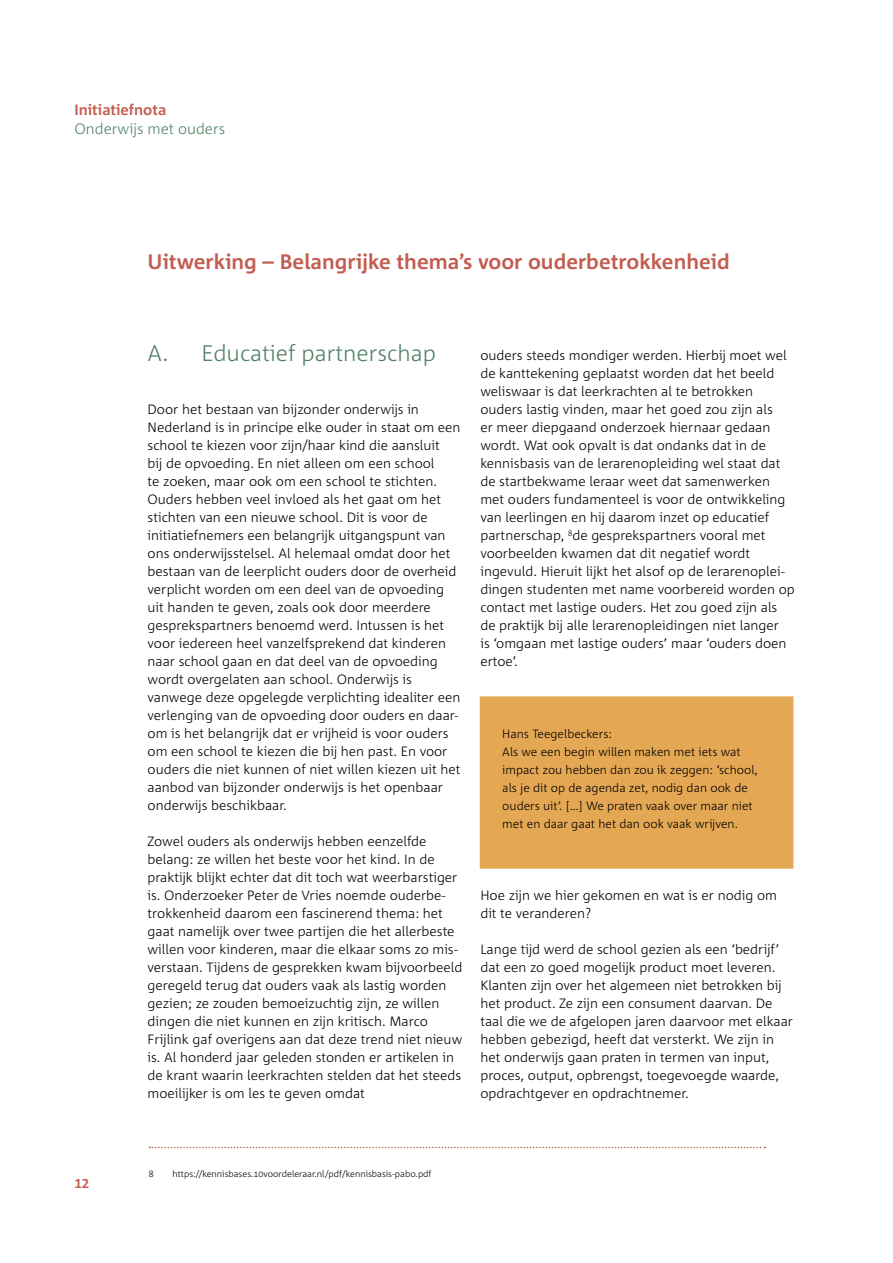
<style>
.page{position:relative;width:893px;height:1263px;background:#fff}
.page>*{position:absolute;margin:0;border:0;box-sizing:border-box;transform-origin:0 0}
.t1{font:300 22.5px "Corpid C1 s";color:#528166}
.t2{font:700 21px "Corpid C1 s";color:#c35d51}
.t3{font:300 15px "Corpid C1 s";color:#528166}
.t4{font:700 15px "Corpid C1 s";color:#c35d51}
.t5{font:300 13.5px/18px "Corpid C1 s";color:#000}
.t6{font:700 13.5px "Corpid C1 s";color:#c35d51}
.t7{font:300 12px/18px "Corpid C1 s";color:#000}
.t8{font:300 9px "Corpid C1 s";color:#000}
</style>
<div class="page">
<div style="left:491px;top:708px;width:291px;height:149px;background:#e4a854"></div>
<div style="left:480px;top:696px;width:313px;height:173px;border:22px solid #e4a854"></div>
<svg style="left:150px;top:1147px;width:615px;height:1px"></svg>
<p class="t4" style="left:74px;top:100px;width:93px">Initiatiefnota</p>
<p class="t3" style="left:74px;top:120px;width:152px">Onderwijs met ouders</p>
<h2 class="t2" style="left:148px;top:248px;width:584px">Uitwerking – Belangrijke thema’s voor ouderbetrokkenheid</h2>
<p class="t6" style="left:74px;top:1175px;width:16px">12</p>
<h1 class="t1" style="left:148px;top:339px;width:290px">A. Educatief partnerschap</h1>
<p class="t5" style="left:148px;top:400px;width:315px">Door het bestaan van bijzonder onderwijs in Nederland is in principe elke ouder in staat om een school te kiezen voor zijn/haar kind die aansluit<br>bij de opvoeding. En niet alleen om een school<br>te zoeken, maar ook om een school te stichten.<br>Ouders hebben veel invloed als het gaat om het stichten van een nieuwe school. Dit is voor de initiatiefnemers een belangrijk uitgangspunt van ons onderwijsstelsel. Al helemaal omdat door het bestaan van de leerplicht ouders door de overheid verplicht worden om een deel van de opvoeding uit handen te geven, zoals ook door meerdere gesprekspartners benoemd werd. Intussen is het voor iedereen heel vanzelfsprekend dat kinderen naar school gaan en dat deel van de opvoeding wordt overgelaten aan school. Onderwijs is vanwege deze opgelegde verplichting idealiter een verlenging van de opvoeding door ouders en daar&shy;om is het belangrijk dat er vrijheid is voor ouders om een school te kiezen die bij hen past. En voor ouders die niet kunnen of niet willen kiezen uit het aanbod van bijzonder onderwijs is het openbaar onderwijs beschikbaar.</p>
<p class="t5" style="left:148px;top:832px;width:316px">Zowel ouders als onderwijs hebben eenzelfde belang: ze willen het beste voor het kind. In de praktijk blijkt echter dat dit toch wat weerbarstiger is. Onderzoeker Peter de Vries noemde ouderbe&shy;trokkenheid daarom een fascinerend thema: het gaat namelijk over twee partijen die het allerbeste willen voor kinderen, maar die elkaar soms zo mis&shy;verstaan. Tijdens de gesprekken kwam bijvoorbeeld geregeld terug dat ouders vaak als lastig worden gezien; ze zouden bemoeizuchtig zijn, ze willen dingen die niet kunnen en zijn kritisch. Marco Frijlink gaf overigens aan dat deze trend niet nieuw is. Al honderd jaar geleden stonden er artikelen in de krant waarin leerkrachten stelden dat het steeds moeilijker is om les te geven omdat</p>
<p class="t5" style="left:480px;top:346px;width:316px">ouders steeds mondiger werden. Hierbij moet wel de kanttekening geplaatst worden dat het beeld weliswaar is dat leerkrachten al te betrokken ouders lastig vinden, maar het goed zou zijn als<br>er meer diepgaand onderzoek hiernaar gedaan wordt. Wat ook opvalt is dat ondanks dat in de kennisbasis van de lerarenopleiding wel staat dat de startbekwame leraar weet dat samenwerken met ouders fundamenteel is voor de ontwikkeling van leerlingen en hij daarom inzet op educatief partnerschap, <sup>8</sup>de gesprekspartners vooral met voorbeelden kwamen dat dit negatief wordt ingevuld. Hieruit lijkt het alsof op de lerarenoplei&shy;dingen studenten met name voorbereid worden op contact met lastige ouders. Het zou goed zijn als de praktijk bij alle lerarenopleidingen niet langer<br>is ‘omgaan met lastige ouders’ maar ‘ouders doen ertoe’.</p>
<p class="t7" style="left:502px;top:724px;width:257px">Hans Teegelbeckers:<br>Als we een begin willen maken met iets wat impact zou hebben dan zou ik zeggen: ‘school, als je dit op de agenda zet, nodig dan ook de ouders uit’. […] We praten vaak over maar niet met en daar gaat het dan ook vaak wrijven.</p>
<p class="t5" style="left:480px;top:886px;width:298px">Hoe zijn we hier gekomen en wat is er nodig om dit te veranderen?</p>
<p class="t5" style="left:480px;top:940px;width:314px">Lange tijd werd de school gezien als een ‘bedrijf’ dat een zo goed mogelijk product moet leveren.<br>Klanten zijn over het algemeen niet betrokken bij het product. Ze zijn een consument daarvan. De taal die we de afgelopen jaren daarvoor met elkaar hebben gebezigd, heeft dat versterkt. We zijn in het onderwijs gaan praten in termen van input, proces, output, opbrengst, toegevoegde waarde, opdrachtgever en opdrachtnemer.</p>
<p class="t8" style="left:149px;top:1168px;width:6px">8</p>
<p class="t8" style="left:173px;top:1168px;width:261px">https://kennisbases.10voordeleraar.nl/pdf/kennisbasis-pabo.pdf</p>
</div>
